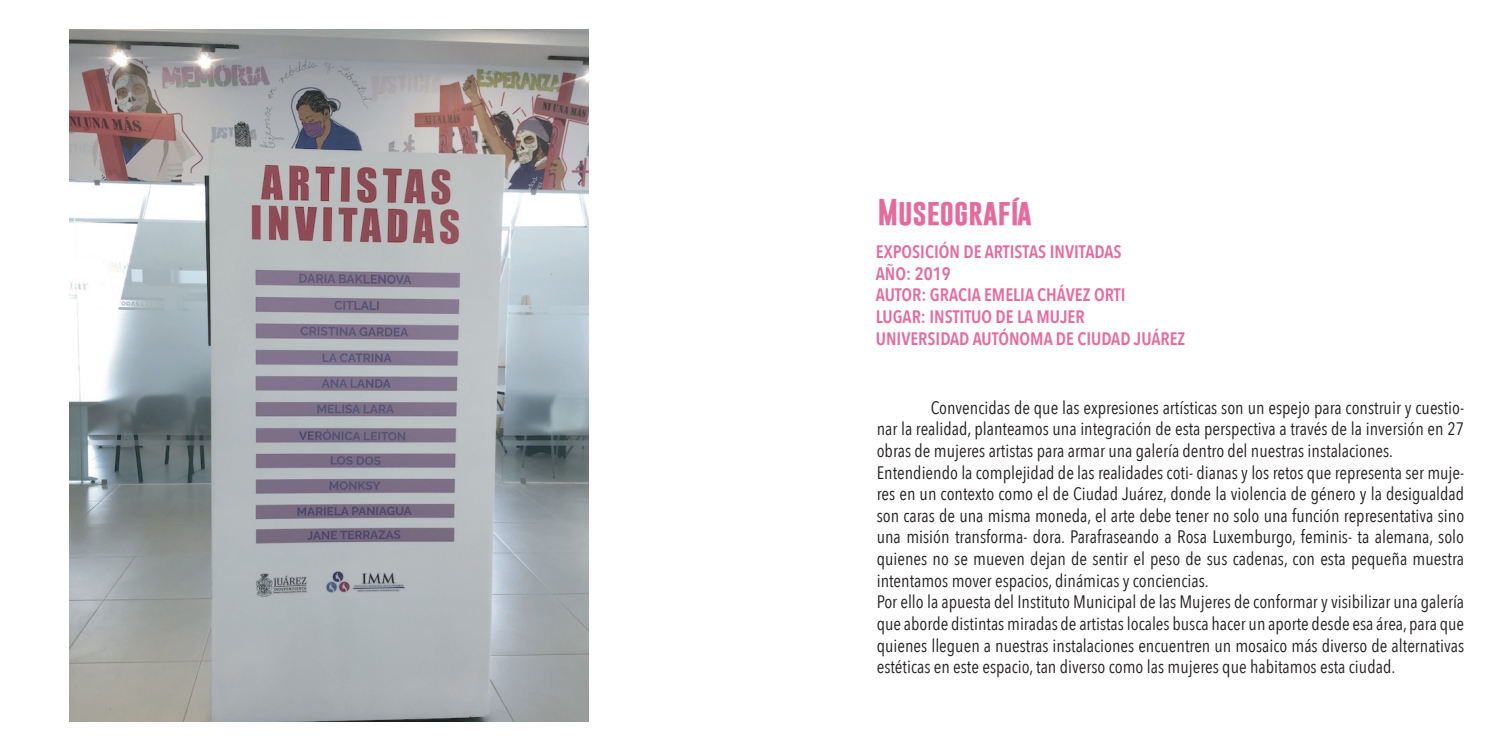
<style>
.page{position:relative;width:1512px;height:752px;background:#fff}
.page>*{position:absolute;margin:0;border:0;box-sizing:border-box;transform-origin:0 0}
.t1{font:700 27px "Gobold";color:#e36c9f}
.t2{font:18px/21.6px "Avenir Next Condensed";color:#231f20}
.t3{font:600 18px/21.6px "Avenir Next Condensed";color:#e36c9f}
</style>
<div class="page">
<img style="left:70px;top:30px;width:518px;height:691px">
<h1 class="t1" style="left:878px;top:194px;width:156px">Museografía</h1>
<p class="t3" style="left:876px;top:240px;width:311px">EXPOSICIÓN DE ARTISTAS INVITADAS<br>AÑO: 2019<br>AUTOR: GRACIA EMELIA CHÁVEZ ORTI<br>LUGAR: INSTITUO DE LA MUJER<br>UNIVERSIDAD AUTÓNOMA DE CIUDAD JUÁREZ</p>
<p class="t2" style="left:877px;top:395px;width:589px;text-indent:54px">Convencidas de que las expresiones artísticas son un espejo para construir y cuestio&shy;nar la realidad, planteamos una integración de esta perspectiva a través de la inversión en 27 obras de mujeres artistas para armar una galería dentro del nuestras instalaciones.<br>Entendiendo la complejidad de las realidades coti- dianas y los retos que representa ser muje&shy;res en un contexto como el de Ciudad Juárez, donde la violencia de género y la desigualdad son caras de una misma moneda, el arte debe tener no solo una función representativa sino una misión transforma- dora. Parafraseando a Rosa Luxemburgo, feminis- ta alemana, solo quienes no se mueven dejan de sentir el peso de sus cadenas, con esta pequeña muestra intentamos mover espacios, dinámicas y conciencias.<br>Por ello la apuesta del Instituto Municipal de las Mujeres de conformar y visibilizar una galería que aborde distintas miradas de artistas locales busca hacer un aporte desde esa área, para que quienes lleguen a nuestras instalaciones encuentren un mosaico más diverso de alternativas estéticas en este espacio, tan diverso como las mujeres que habitamos esta ciudad.</p>
</div>
